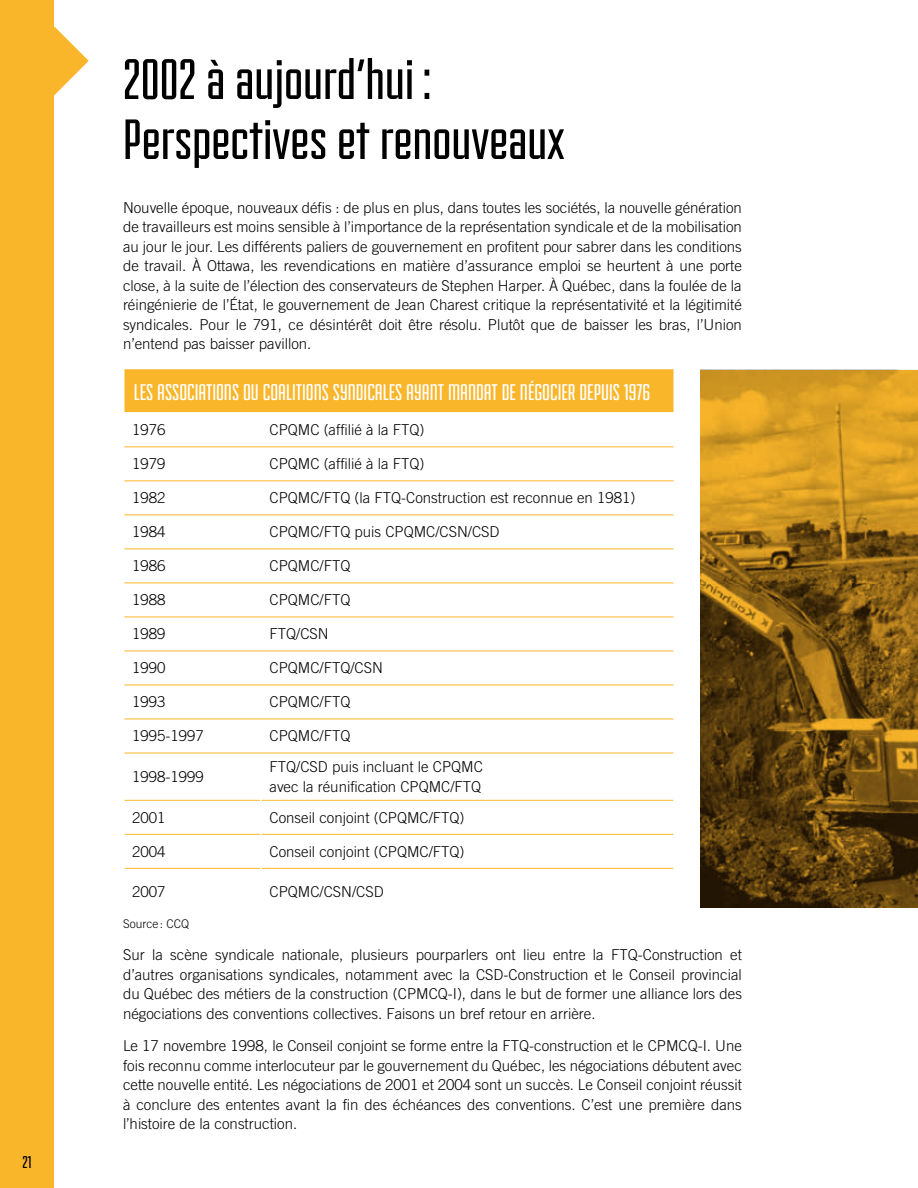
<style>
.page{position:relative;width:918px;height:1188px;background:#fff}
.page>*{position:absolute;margin:0;border:0;box-sizing:border-box;transform-origin:0 0}
.t1{font:60px/60px "Fairview";color:#000}
.t2{font:24px "Fairview";color:#fff}
.t3{font:18px "Fairview";color:#000}
.t4{font:300 15px/19.5px "Trade Gothic LT Std";color:#000;text-align:justify}
.t5{font:300 12px "Trade Gothic LT Std";color:#000}
</style>
<div class="page">
<div style="left:0;top:0;width:54px;height:1188px;background:#fab62a"></div>
<div style="left:124px;top:369px;width:550px;height:44px;background:#fab62a"></div>
<svg style="left:124px;top:447px;width:550px;height:421px"></svg>
<hr style="left:124px;top:800px;width:136px;height:1px;background:#fab62a">
<hr style="left:262px;top:800px;width:412px;height:1px;background:#fab62a">
<hr style="left:124px;top:834px;width:136px;height:1px;background:#fab62a">
<hr style="left:262px;top:834px;width:412px;height:1px;background:#fab62a">
<hr style="left:124px;top:868px;width:136px;height:1px;background:#fab62a">
<hr style="left:262px;top:868px;width:412px;height:1px;background:#fab62a">
<hr style="left:123px;top:412px;width:138px;height:2px;background:#fff">
<hr style="left:261px;top:412px;width:414px;height:2px;background:#fff">
<hr style="left:260px;top:447px;width:2px;height:33px;background:#fff">
<hr style="left:260px;top:481px;width:2px;height:34px;background:#fff">
<hr style="left:260px;top:515px;width:2px;height:34px;background:#fff">
<hr style="left:260px;top:549px;width:2px;height:34px;background:#fff">
<hr style="left:260px;top:583px;width:2px;height:34px;background:#fff">
<hr style="left:260px;top:617px;width:2px;height:34px;background:#fff">
<hr style="left:260px;top:651px;width:2px;height:34px;background:#fff">
<hr style="left:260px;top:685px;width:2px;height:34px;background:#fff">
<hr style="left:260px;top:719px;width:2px;height:34px;background:#fff">
<hr style="left:260px;top:753px;width:2px;height:47px;background:#fff">
<hr style="left:260px;top:800px;width:2px;height:34px;background:#fff">
<hr style="left:260px;top:834px;width:2px;height:34px;background:#fff">
<hr style="left:124px;top:446px;width:137px;height:1px;background:#fab62a">
<hr style="left:261px;top:446px;width:413px;height:1px;background:#fab62a">
<hr style="left:124px;top:480px;width:137px;height:1px;background:#fab62a">
<hr style="left:261px;top:480px;width:413px;height:1px;background:#fab62a">
<hr style="left:124px;top:515px;width:137px;height:1px;background:#fab62a">
<hr style="left:261px;top:515px;width:413px;height:1px;background:#fab62a">
<hr style="left:124px;top:719px;width:137px;height:1px;background:#fab62a">
<hr style="left:261px;top:719px;width:413px;height:1px;background:#fab62a">
<hr style="left:124px;top:753px;width:137px;height:1px;background:#fab62a">
<hr style="left:261px;top:753px;width:413px;height:1px;background:#fab62a">
<hr style="left:124px;top:685px;width:137px;height:1px;background:#fab62a">
<hr style="left:261px;top:685px;width:413px;height:1px;background:#fab62a">
<hr style="left:124px;top:651px;width:137px;height:1px;background:#fab62a">
<hr style="left:261px;top:651px;width:413px;height:1px;background:#fab62a">
<hr style="left:124px;top:617px;width:137px;height:1px;background:#fab62a">
<hr style="left:261px;top:617px;width:413px;height:1px;background:#fab62a">
<hr style="left:124px;top:583px;width:137px;height:1px;background:#fab62a">
<hr style="left:261px;top:583px;width:413px;height:1px;background:#fab62a">
<hr style="left:124px;top:549px;width:137px;height:1px;background:#fab62a">
<hr style="left:261px;top:549px;width:413px;height:1px;background:#fab62a">
<svg style="left:700px;top:370px;width:218px;height:538px;background:#8b6216"></svg>
<svg style="left:54px;top:27px;width:35px;height:69px"></svg>
<p class="t3" style="left:22px;top:1153px;width:11px">21</p>
<h1 class="t1" style="left:123px;top:49px;width:443px">2002 à aujourd’hui :<br>Perspectives et renouveaux</h1>
<p class="t4" style="left:123px;top:197px;width:620px">Nouvelle époque, nouveaux défis : de plus en plus, dans toutes les sociétés, la nouvelle génération de travailleurs est moins sensible à l’importance de la représentation syndicale et de la mobilisation au jour le jour. Les différents paliers de gouvernement en profitent pour sabrer dans les conditions de travail. À Ottawa, les revendications en matière d’assurance emploi se heurtent à une porte close, à la suite de l’élection des conservateurs de Stephen Harper. À Québec, dans la foulée de la réingénierie de l’État, le gouvernement de Jean Charest critique la représentativité et la légitimité syndicales. Pour le 791, ce désintérêt doit être résolu. Plutôt que de baisser les bras, l’Union n’entend pas baisser pavillon.</p>
<h2 class="t2" style="left:134px;top:380px;width:324px">LESASSOCIATIONS OU COALITIONS SYNDICALES AYANT MANDA</h2>
<h2 class="t2" style="left:492px;top:380px;width:160px">T DE NÉGOCIER DEPUIS 1976</h2>
<p class="t4" style="left:132px;top:420px;width:35px">1976</p>
<p class="t4" style="left:270px;top:420px;width:157px">CPQMC (affilié à la FTQ)</p>
<p class="t4" style="left:132px;top:454px;width:35px">1979</p>
<p class="t4" style="left:270px;top:454px;width:157px">CPQMC (affilié à la FTQ)</p>
<p class="t4" style="left:132px;top:488px;width:35px">1982</p>
<p class="t4" style="left:270px;top:488px;width:367px">CPQMC/FTQ (la FTQ-Construction est reconnue en 1981)</p>
<p class="t4" style="left:132px;top:522px;width:35px">1984</p>
<p class="t4" style="left:270px;top:522px;width:232px">CPQMC/FTQ puis CPQMC/CSN/CSD</p>
<p class="t4" style="left:132px;top:556px;width:35px">1986</p>
<p class="t4" style="left:270px;top:556px;width:82px">CPQMC/FTQ</p>
<p class="t4" style="left:132px;top:590px;width:35px">1988</p>
<p class="t4" style="left:270px;top:590px;width:82px">CPQMC/FTQ</p>
<p class="t4" style="left:132px;top:624px;width:35px">1989</p>
<p class="t4" style="left:270px;top:624px;width:61px">FTQ/CSN</p>
<p class="t4" style="left:132px;top:658px;width:35px">1990</p>
<p class="t4" style="left:270px;top:658px;width:115px">CPQMC/FTQ/CSN</p>
<p class="t4" style="left:132px;top:692px;width:35px">1993</p>
<p class="t4" style="left:270px;top:692px;width:82px">CPQMC/FTQ</p>
<p class="t4" style="left:132px;top:726px;width:73px">1995-1997</p>
<p class="t4" style="left:270px;top:726px;width:82px">CPQMC/FTQ</p>
<p class="t4" style="left:132px;top:767px;width:73px">1998-1999</p>
<p class="t4" style="left:270px;top:757px;width:215px">FTQ/CSD puis incluant le CPQMC avec la réunification CPQMC/FTQ</p>
<p class="t4" style="left:132px;top:808px;width:35px">2001</p>
<p class="t4" style="left:270px;top:808px;width:197px">Conseil conjoint (CPQMC/FTQ)</p>
<p class="t4" style="left:132px;top:842px;width:35px">2004</p>
<p class="t4" style="left:270px;top:842px;width:197px">Conseil conjoint (CPQMC/FTQ)</p>
<p class="t4" style="left:132px;top:881px;width:35px">2007</p>
<p class="t4" style="left:270px;top:881px;width:116px">CPQMC/CSN/CSD</p>
<p class="t5" style="left:123px;top:917px;width:68px">Source: CCQ</p>
<p class="t4" style="left:123px;top:945px;width:621px">Sur la scène syndicale nationale, plusieurs pourparlers ont lieu entre la FTQ-Construction et d’autres organisations syndicales, notamment avec la CSD-Construction et le Conseil provincial du Québec des métiers de la construction (CPMCQ-I), dans le but de former une alliance lors des négociations des conventions collectives. Faisons un bref retour en arrière.</p>
<p class="t4" style="left:123px;top:1036px;width:620px">Le 17 novembre 1998, le Conseil conjoint se forme entre la FTQ-construction et le CPMCQ-I. Une fois reconnu comme interlocuteur par le gouvernement du Québec, les négociations débutent avec cette nouvelle entité. Les négociations de 2001 et 2004 sont un succès. Le Conseil conjoint réussit à conclure des ententes avant la fin des échéances des conventions. C’est une première dans l’histoire de la construction.</p>
</div>
